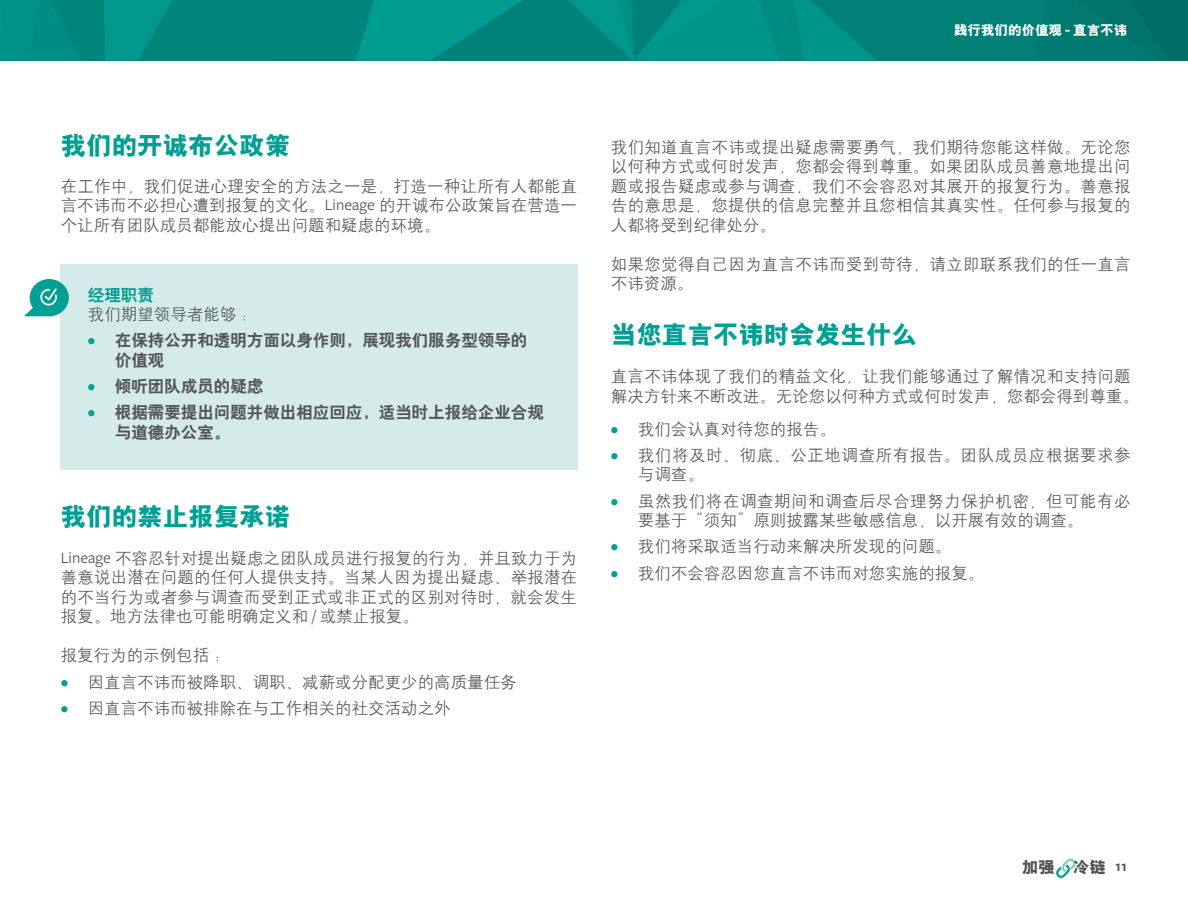
<style>
.page{position:relative;width:1188px;height:918px;background:#fff}
.page>*{position:absolute;margin:0;border:0;box-sizing:border-box;transform-origin:0 0}
.t1{font:25.5px "H Yb 9 gj";color:#009f94}
.t2{font:16.5px/19.5px "H Yg 2 gj";color:#535558;text-align:justify}
.t3{font:16.5px/19.5px "H Yb 2 gj";color:#535558}
.t4{font:16.5px/19.5px "H Yg 2 gj";letter-spacing:.03em;color:#535558}
.t5{font:16.5px/19.5px "H Yg 2 gj";letter-spacing:.02em;color:#535558}
.t6{font:16.5px/19.5px "H Yg 2 gj";letter-spacing:.035em;color:#535558}
.t7{font:16.5px "H Yb 2 gj";color:#009f94}
.t8{font:16.35px "H Yb 9 gj";color:#535558}
.t9{font:13.5px "H Yb 9 gj";color:#fff}
.s1{font-family:"Freight Sans Pro";font-weight:700}
.s2{font-family:"Freight Sans Pro"}
.s3{font-family:"Freight Sans Pro";font-weight:600;color:#009f94}
.s4{font-family:"Freight Sans Pro";color:#009f94}
.s5{font-family:"Freight Sans Pro";font-weight:700;font-size:12px}
</style>
<div class="page">
<svg style="left:1056px;top:859px;width:20px;height:19px"></svg>
<div style="left:60px;top:265px;width:517px;height:205px;background:#d4ebea"></div>
<svg style="left:24px;top:279px;width:45px;height:37px"></svg>
<svg style="left:0;top:0;width:1188px;height:61px;background:#00887f"></svg>
<p class="t9" style="left:954px;top:23px;width:175px">践行我们的价值观 <span class="s1">-</span> 直言不讳</p>
<p class="t1" style="left:61px;top:133px;width:231px">我们的开诚布公政策</p>
<p class="t2" style="left:61px;top:176px;width:518px">在工作中，我们促进心理安全的方法之一是，打造一种让所有人都能直言不讳而不必担心遭到报复的文化。<span class="s2">Lineage</span> 的开诚布公政策旨在营造一个让所有团队成员都能放心提出问题和疑虑的环境。</p>
<p class="t7" style="left:88px;top:286px;width:67px">经理职责</p>
<p class="t2" style="left:88px;top:304px;width:171px">我们期望领导者能够：</p>
<p class="t3" style="left:115px;top:331px;width:414px;text-indent:-27px"><span class="s3">•</span> 在保持公开和透明方面以身作则，展现我们服务型领导的价值观</p>
<p class="t3" style="left:88px;top:376px;width:177px"><span class="s3">•</span> 倾听团队成员的疑虑</p>
<p class="t3" style="left:115px;top:403px;width:431px;text-indent:-27px"><span class="s3">•</span> 根据需要提出问题并做出相应回应，适当时上报给企业合规与道德办公室。</p>
<p class="t1" style="left:61px;top:503px;width:231px">我们的禁止报复承诺</p>
<p class="t2" style="left:61px;top:548px;width:518px"><span class="s2">Lineage</span> 不容忍针对提出疑虑之团队成员进行报复的行为，并且致力于为善意说出潜在问题的任何人提供支持。当某人因为提出疑虑、举报潜在的不当行为或者参与调查而受到正式或非正式的区别对待时，就会发生报复。地方法律也可能明确定义和 <span class="s2">/</span> 或禁止报复。</p>
<p class="t2" style="left:61px;top:646px;width:171px">报复行为的示例包括：</p>
<p class="t2" style="left:61px;top:672px;width:457px"><span class="s4">•</span> 因直言不讳而被降职、调职、减薪或分配更少的高质量任务</p>
<p class="t2" style="left:61px;top:698px;width:391px"><span class="s4">•</span> 因直言不讳而被排除在与工作相关的社交活动之外</p>
<p class="t2" style="left:611px;top:137px;width:521px">我们知道直言不讳或提出疑虑需要勇气，我们期待您能这样做。无论您以何种方式或何时发声，您都会得到尊重。如果团队成员善意地提出问题或报告疑虑或参与调查，我们不会容忍对其展开的报复行为。善意报告的意思是，您提供的信息完整并且您相信其真实性。任何参与报复的人都将受到纪律处分。</p>
<p class="t5" style="left:611px;top:254px;width:521px">如果您觉得自己因为直言不讳而受到苛待，请立即联系我们的任一直言不讳资源。</p>
<p class="t1" style="left:611px;top:322px;width:307px">当您直言不讳时会发生什么</p>
<p class="t2" style="left:611px;top:367px;width:529px">直言不讳体现了我们的精益文化，让我们能够通过了解情况和支持问题解决方针来不断改进。无论您以何种方式或何时发声，您都会得到尊重。</p>
<p class="t2" style="left:611px;top:419px;width:226px"><span class="s4">•</span> 我们会认真对待您的报告。</p>
<p class="t6" style="left:638px;top:445px;width:494px;text-indent:-27px"><span class="s4">•</span> 我们将及时、彻底、公正地调查所有报告。团队成员应根据要求参与调查。</p>
<p class="t4" style="left:638px;top:491px;width:494px;text-indent:-27px"><span class="s4">•</span> 虽然我们将在调查期间和调查后尽合理努力保护机密，但可能有必要基于“须知”原则披露某些敏感信息，以开展有效的调查。</p>
<p class="t2" style="left:611px;top:537px;width:342px"><span class="s4">•</span> 我们将采取适当行动来解决所发现的问题。</p>
<p class="t2" style="left:611px;top:563px;width:375px"><span class="s4">•</span> 我们不会容忍因您直言不讳而对您实施的报复。</p>
<p class="t8" style="left:1022px;top:859px;width:107px">加强 冷链 <span class="s5">11</span></p>
</div>
